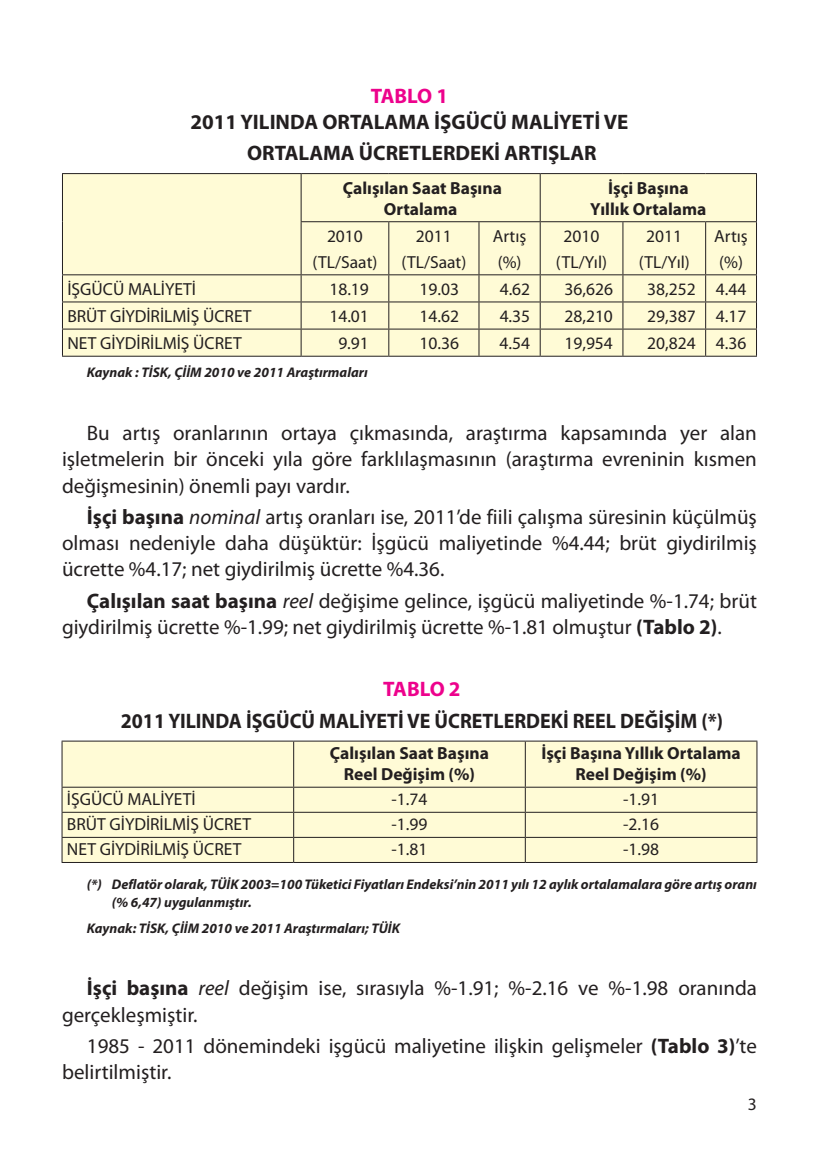
<style>
.page{position:relative;width:819px;height:1166px;background:#fff}
.page>*{position:absolute;margin:0;border:0;box-sizing:border-box;transform-origin:0 0}
.t1{font:21px/26.2px "Myriad Pro";color:#231f20}
.t2{font:700 21px/31.3px "Myriad Pro";color:#231f20}
.t3{font:700 21px "Myriad Pro";color:#231f20;scale:.95 1}
.t4{font:700 21px "Myriad Pro";letter-spacing:-.02em;color:#ed028c}
.t5{font:17.5px/25.9px "Myriad Pro";color:#231f20;text-align:center}
.t6{font:700 17.5px/21px "Myriad Pro";color:#231f20;text-align:center}
.t7{font:italic 700 14px/17.8px "Myriad Pro";color:#231f20}
.s1{font-weight:700}
.s2{font-style:italic}
</style>
<div class="page">
<div style="left:63px;top:174px;width:693px;height:182px;background:#fffbd6"></div>
<hr style="left:62px;top:173px;width:239px;height:1px;background:#231f20">
<hr style="left:62px;top:174px;width:1px;height:48px;background:#231f20">
<hr style="left:62px;top:222px;width:1px;height:52px;background:#231f20">
<hr style="left:301px;top:173px;width:88px;height:1px;background:#231f20">
<hr style="left:301px;top:174px;width:1px;height:47px;background:#231f20">
<hr style="left:389px;top:173px;width:90px;height:1px;background:#231f20">
<hr style="left:479px;top:173px;width:61px;height:1px;background:#231f20">
<hr style="left:540px;top:173px;width:83px;height:1px;background:#231f20">
<hr style="left:539px;top:174px;width:1px;height:47px;background:#231f20">
<hr style="left:623px;top:173px;width:82px;height:1px;background:#231f20">
<hr style="left:705px;top:173px;width:51px;height:1px;background:#231f20">
<hr style="left:756px;top:174px;width:1px;height:47px;background:#231f20">
<hr style="left:301px;top:221px;width:88px;height:1px;background:#231f20">
<hr style="left:301px;top:222px;width:1px;height:52px;background:#231f20">
<hr style="left:389px;top:221px;width:90px;height:1px;background:#231f20">
<hr style="left:388px;top:222px;width:1px;height:52px;background:#231f20">
<hr style="left:479px;top:221px;width:61px;height:1px;background:#231f20">
<hr style="left:478px;top:222px;width:1px;height:52px;background:#231f20">
<hr style="left:540px;top:221px;width:83px;height:1px;background:#231f20">
<hr style="left:539px;top:222px;width:1px;height:52px;background:#231f20">
<hr style="left:623px;top:221px;width:82px;height:1px;background:#231f20">
<hr style="left:622px;top:222px;width:1px;height:52px;background:#231f20">
<hr style="left:705px;top:221px;width:51px;height:1px;background:#231f20">
<hr style="left:705px;top:222px;width:1px;height:52px;background:#231f20">
<hr style="left:756px;top:222px;width:1px;height:52px;background:#231f20">
<hr style="left:62px;top:274px;width:239px;height:1px;background:#231f20">
<hr style="left:301px;top:274px;width:88px;height:1px;background:#231f20">
<hr style="left:389px;top:274px;width:90px;height:1px;background:#231f20">
<hr style="left:479px;top:274px;width:61px;height:1px;background:#231f20">
<hr style="left:540px;top:274px;width:83px;height:1px;background:#231f20">
<hr style="left:623px;top:274px;width:82px;height:1px;background:#231f20">
<hr style="left:705px;top:274px;width:51px;height:1px;background:#231f20">
<hr style="left:62px;top:301px;width:239px;height:1px;background:#231f20">
<hr style="left:301px;top:301px;width:88px;height:1px;background:#231f20">
<hr style="left:389px;top:301px;width:90px;height:1px;background:#231f20">
<hr style="left:479px;top:301px;width:61px;height:1px;background:#231f20">
<hr style="left:540px;top:301px;width:83px;height:1px;background:#231f20">
<hr style="left:623px;top:301px;width:82px;height:1px;background:#231f20">
<hr style="left:705px;top:301px;width:51px;height:1px;background:#231f20">
<hr style="left:62px;top:329px;width:239px;height:1px;background:#231f20">
<svg style="left:62px;top:275px;width:1px;height:81px"></svg>
<hr style="left:301px;top:329px;width:88px;height:1px;background:#231f20">
<svg style="left:301px;top:275px;width:1px;height:81px"></svg>
<hr style="left:389px;top:329px;width:90px;height:1px;background:#231f20">
<svg style="left:388px;top:275px;width:1px;height:81px"></svg>
<hr style="left:479px;top:329px;width:61px;height:1px;background:#231f20">
<svg style="left:478px;top:275px;width:1px;height:81px"></svg>
<hr style="left:540px;top:329px;width:83px;height:1px;background:#231f20">
<svg style="left:539px;top:275px;width:1px;height:81px"></svg>
<hr style="left:623px;top:329px;width:82px;height:1px;background:#231f20">
<svg style="left:622px;top:275px;width:1px;height:81px"></svg>
<hr style="left:705px;top:329px;width:51px;height:1px;background:#231f20">
<svg style="left:705px;top:275px;width:1px;height:81px"></svg>
<svg style="left:756px;top:275px;width:1px;height:81px"></svg>
<hr style="left:62px;top:356px;width:239px;height:1px;background:#231f20">
<hr style="left:301px;top:356px;width:88px;height:1px;background:#231f20">
<hr style="left:389px;top:356px;width:90px;height:1px;background:#231f20">
<hr style="left:479px;top:356px;width:61px;height:1px;background:#231f20">
<hr style="left:540px;top:356px;width:83px;height:1px;background:#231f20">
<hr style="left:623px;top:356px;width:82px;height:1px;background:#231f20">
<hr style="left:705px;top:356px;width:51px;height:1px;background:#231f20">
<div style="left:63px;top:742px;width:693px;height:120px;background:#fffbd6"></div>
<hr style="left:62px;top:741px;width:232px;height:1px;background:#231f20">
<hr style="left:62px;top:741px;width:1px;height:46px;background:#231f20">
<hr style="left:294px;top:741px;width:231px;height:1px;background:#231f20">
<hr style="left:293px;top:741px;width:1px;height:46px;background:#231f20">
<hr style="left:525px;top:741px;width:232px;height:1px;background:#231f20">
<hr style="left:525px;top:741px;width:1px;height:46px;background:#231f20">
<hr style="left:756px;top:741px;width:1px;height:46px;background:#231f20">
<hr style="left:62px;top:787px;width:232px;height:1px;background:#231f20">
<hr style="left:294px;top:787px;width:231px;height:1px;background:#231f20">
<hr style="left:525px;top:787px;width:232px;height:1px;background:#231f20">
<hr style="left:62px;top:812px;width:232px;height:1px;background:#231f20">
<hr style="left:294px;top:812px;width:231px;height:1px;background:#231f20">
<hr style="left:525px;top:812px;width:232px;height:1px;background:#231f20">
<hr style="left:62px;top:837px;width:232px;height:1px;background:#231f20">
<svg style="left:62px;top:787px;width:1px;height:75px"></svg>
<hr style="left:294px;top:837px;width:231px;height:1px;background:#231f20">
<svg style="left:293px;top:787px;width:1px;height:75px"></svg>
<hr style="left:525px;top:837px;width:232px;height:1px;background:#231f20">
<svg style="left:525px;top:787px;width:1px;height:75px"></svg>
<svg style="left:756px;top:787px;width:1px;height:75px"></svg>
<hr style="left:62px;top:862px;width:232px;height:1px;background:#231f20">
<hr style="left:294px;top:862px;width:231px;height:1px;background:#231f20">
<hr style="left:525px;top:862px;width:232px;height:1px;background:#231f20">
<p class="t4" style="left:371px;top:84px;width:79px">TABLO 1</p>
<p class="t2" style="left:247px;top:106px;width:382px;text-indent:-57px">2011 YILINDA ORTALAMA İŞGÜCÜ MALİYETİ VE<br>ORTALAMA ÜCRETLERDEKİ ARTIŞLAR</p>
<p class="t6" style="left:343px;top:178px;width:160px">Çalışılan Saat Başına<br>Ortalama</p>
<p class="t6" style="left:590px;top:178px;width:118px">İşçi Başına<br>Yıllık Ortalama</p>
<p class="t5" style="left:312px;top:223px;width:66px">2010 (TL/Saat)</p>
<p class="t5" style="left:401px;top:223px;width:66px">2011 (TL/Saat)</p>
<p class="t5" style="left:492px;top:223px;width:35px;text-align:left">Artış (%)</p>
<p class="t5" style="left:556px;top:223px;width:53px">2010 (TL/Yıl)</p>
<p class="t5" style="left:638px;top:223px;width:53px">2011 (TL/Yıl)</p>
<p class="t5" style="left:714px;top:223px;width:35px;text-align:left">Artış (%)</p>
<p class="t5" style="left:67px;top:276px;width:130px">İŞGÜCÜ MALİYETİ</p>
<p class="t5" style="left:329px;top:276px;width:41px">18.19</p>
<p class="t5" style="left:419px;top:276px;width:41px">19.03</p>
<p class="t5" style="left:499px;top:276px;width:32px">4.62</p>
<p class="t5" style="left:564px;top:276px;width:50px">36,626</p>
<p class="t5" style="left:647px;top:276px;width:101px">38,252 4.44</p>
<p class="t5" style="left:67px;top:304px;width:186px">BRÜT GİYDİRİLMİŞ ÜCRET</p>
<p class="t5" style="left:329px;top:304px;width:41px">14.01</p>
<p class="t5" style="left:419px;top:304px;width:41px">14.62</p>
<p class="t5" style="left:499px;top:304px;width:32px">4.35</p>
<p class="t5" style="left:564px;top:304px;width:50px">28,210</p>
<p class="t5" style="left:647px;top:304px;width:101px">29,387 4.17</p>
<p class="t5" style="left:67px;top:331px;width:176px">NET GİYDİRİLMİŞ ÜCRET</p>
<p class="t5" style="left:338px;top:331px;width:32px">9.91</p>
<p class="t5" style="left:419px;top:331px;width:41px">10.36</p>
<p class="t5" style="left:499px;top:331px;width:32px">4.54</p>
<p class="t5" style="left:564px;top:331px;width:50px">19,954</p>
<p class="t5" style="left:647px;top:331px;width:101px">20,824 4.36</p>
<p class="t7" style="left:87px;top:364px;width:282px">Kaynak : TİSK, ÇİİM 2010 ve 2011 Araştırmaları</p>
<p class="t1" style="left:62px;top:420px;width:696px;text-align:justify;text-indent:25px">Bu artış oranlarının ortaya çıkmasında, araştırma kapsamında yer alan işletmelerin bir önceki yıla göre farklılaşmasının (araştırma evreninin kısmen değişmesinin) önemli payı vardır.</p>
<p class="t1" style="left:62px;top:504px;width:696px;text-align:justify;text-indent:25px"><span class="s1">İşçi başına</span> <span class="s2">nominal</span> artış oranları ise, 2011’de fiili çalışma süresinin küçülmüş olması nedeniyle daha düşüktür: İşgücü maliyetinde %4.44; brüt giydirilmiş ücrette %4.17; net giydirilmiş ücrette %4.36.</p>
<p class="t1" style="left:62px;top:588px;width:696px;text-indent:25px"><span class="s1">Çalışılan saat başına</span> <span class="s2">reel</span> değişime gelince, işgücü maliyetinde %-1.74; brüt giydirilmiş ücrette %-1.99; net giydirilmiş ücrette %-1.81 olmuştur <span class="s1">(Tablo 2)</span>.</p>
<p class="t4" style="left:383px;top:677px;width:79px">TABLO 2</p>
<p class="t3" style="left:121px;top:709px;width:635px">2011 YILINDA İŞGÜCÜ MALİYETİ VE ÜCRETLERDEKİ REEL DEĞİŞİM (*)</p>
<p class="t6" style="left:330px;top:743px;width:160px">Çalışılan Saat Başına<br>Reel Değişim (%)</p>
<p class="t6" style="left:541px;top:743px;width:201px">İşçi Başına Yıllık Ortalama<br>Reel Değişim (%)</p>
<p class="t5" style="left:67px;top:787px;width:130px">İŞGÜCÜ MALİYETİ</p>
<p class="t5" style="left:391px;top:787px;width:37px">-1.74</p>
<p class="t5" style="left:623px;top:787px;width:37px">-1.91</p>
<p class="t5" style="left:67px;top:812px;width:186px">BRÜT GİYDİRİLMİŞ ÜCRET</p>
<p class="t5" style="left:391px;top:812px;width:37px">-1.99</p>
<p class="t5" style="left:623px;top:812px;width:37px">-2.16</p>
<p class="t5" style="left:67px;top:837px;width:176px">NET GİYDİRİLMİŞ ÜCRET</p>
<p class="t5" style="left:391px;top:837px;width:37px">-1.81</p>
<p class="t5" style="left:623px;top:837px;width:37px">-1.98</p>
<p class="t7" style="left:112px;top:875px;width:646px;text-indent:-25px">(*) Deflatör olarak, TÜİK 2003=100 Tüketici Fiyatları Endeksi’nin 2011 yılı 12 aylık ortalamalara göre artış oranı (% 6,47) uygulanmıştır.</p>
<p class="t7" style="left:87px;top:919px;width:315px">Kaynak: TİSK, ÇİİM 2010 ve 2011 Araştırmaları; TÜİK</p>
<p class="t1" style="left:62px;top:975px;width:696px;text-indent:25px"><span class="s1">İşçi başına</span> <span class="s2">reel</span> değişim ise, sırasıyla %-1.91; %-2.16 ve %-1.98 oranında gerçekleşmiştir.</p>
<p class="t1" style="left:62px;top:1033px;width:696px;text-indent:25px">1985 - 2011 dönemindeki işgücü maliyetine ilişkin gelişmeler <span class="s1">(Tablo 3)</span>’te belirtilmiştir.</p>
<p class="t5" style="left:748px;top:1091px;width:10px">3</p>
</div>
